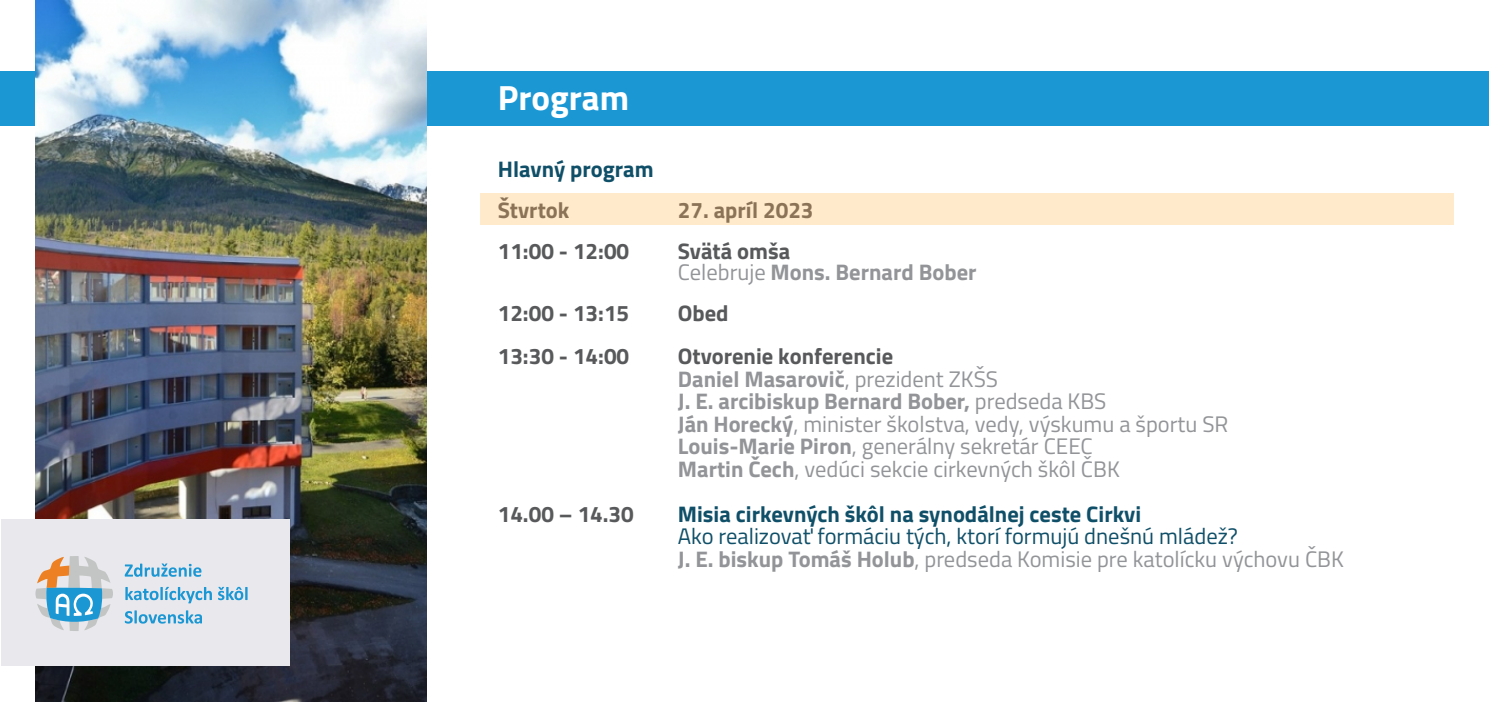
<style>
.page{position:relative;width:1489px;height:702px;background:#fff}
.page>*{position:absolute;margin:0;border:0;box-sizing:border-box;transform-origin:0 0}
.t1{font:700 35px "Titillium Web";color:#fff}
.t2{font:22.5px/22.5px "Titillium Web";color:#929497}
.t3{font:22.5px/22.5px "Titillium Web";color:#0f4f68}
.t4{font:700 22.5px "Titillium Web";color:#0f4f68}
.t5{font:700 22.5px "Titillium Web";color:#58595b}
.t6{font:700 22.5px/20.8px "Titillium Web";color:#929497}
.t7{font:700 22.5px "Titillium Web";color:#8b7357}
.s1{color:#58595b}
.s2{font-weight:400}
.s3{font-weight:700;color:#58595b}
.s4{font-weight:700}
.s5{font-weight:700;color:#929497}
.s6{color:#929497}
</style>
<div class="page">
<div style="left:480px;top:193px;width:973px;height:32px;background:#ffebcb"></div>
<div style="left:0;top:71px;width:1488px;height:54px;background:#1b97d4"></div>
<img style="left:35px;top:0;width:392px;height:702px">
<div style="left:1px;top:519px;width:288px;height:146px;background:#e9e9ed"></div>
<svg style="left:125px;top:563px;width:76px;height:13px"></svg>
<svg style="left:125px;top:587px;width:87px;height:16px"></svg>
<svg style="left:218px;top:587px;width:29px;height:13px"></svg>
<svg style="left:125px;top:610px;width:77px;height:13px"></svg>
<svg style="left:37px;top:556px;width:76px;height:73px"></svg>
<h1 class="t1" style="left:498px;top:71px;width:133px">Program</h1>
<p class="t4" style="left:498px;top:151px;width:157px">Hlavný program</p>
<p class="t7" style="left:498px;top:193px;width:73px">Štvrtok</p>
<p class="t7" style="left:678px;top:193px;width:137px">27. apríl 2023</p>
<p class="t5" style="left:498px;top:234px;width:133px">11:00 - 12:00</p>
<p class="t6" style="left:678px;top:240px;width:300px"><span class="s1">Svätá omša<br></span><span class="s2">Celebruje</span> Mons. Bernard Bober</p>
<p class="t5" style="left:498px;top:296px;width:133px">12:00 - 13:15</p>
<p class="t5" style="left:678px;top:296px;width:52px">Obed</p>
<p class="t5" style="left:498px;top:339px;width:133px">13:30 - 14:00</p>
<p class="t2" style="left:678px;top:344px;width:552px"><span class="s3">Otvorenie konferencie<br></span><span class="s4">Daniel Masarovič</span>, prezident ZKŠS<br><span class="s4">J. E. arcibiskup Bernard Bober,</span> predseda KBS<br><span class="s4">Ján Horecký</span>, minister školstva, vedy, výskumu a športu SR <span class="s4">Louis-Marie Piron</span>, generálny sekretár CEEC<br><span class="s4">Martin Čech</span>, vedúci sekcie cirkevných škôl ČBK</p>
<p class="t5" style="left:498px;top:496px;width:138px">14.00 – 14.30</p>
<p class="t4" style="left:678px;top:496px;width:465px">Misia cirkevných škôl na synodálnej ceste Cirkvi</p>
<p class="t3" style="left:678px;top:524px;width:667px">Ako realizovať formáciu tých, ktorí formujú dnešnú mládež?<br><span class="s5">J. E. biskup Tomáš Holub</span><span class="s6">, predseda Komisie pre katolícku výchovu ČBK</span></p>
</div>
